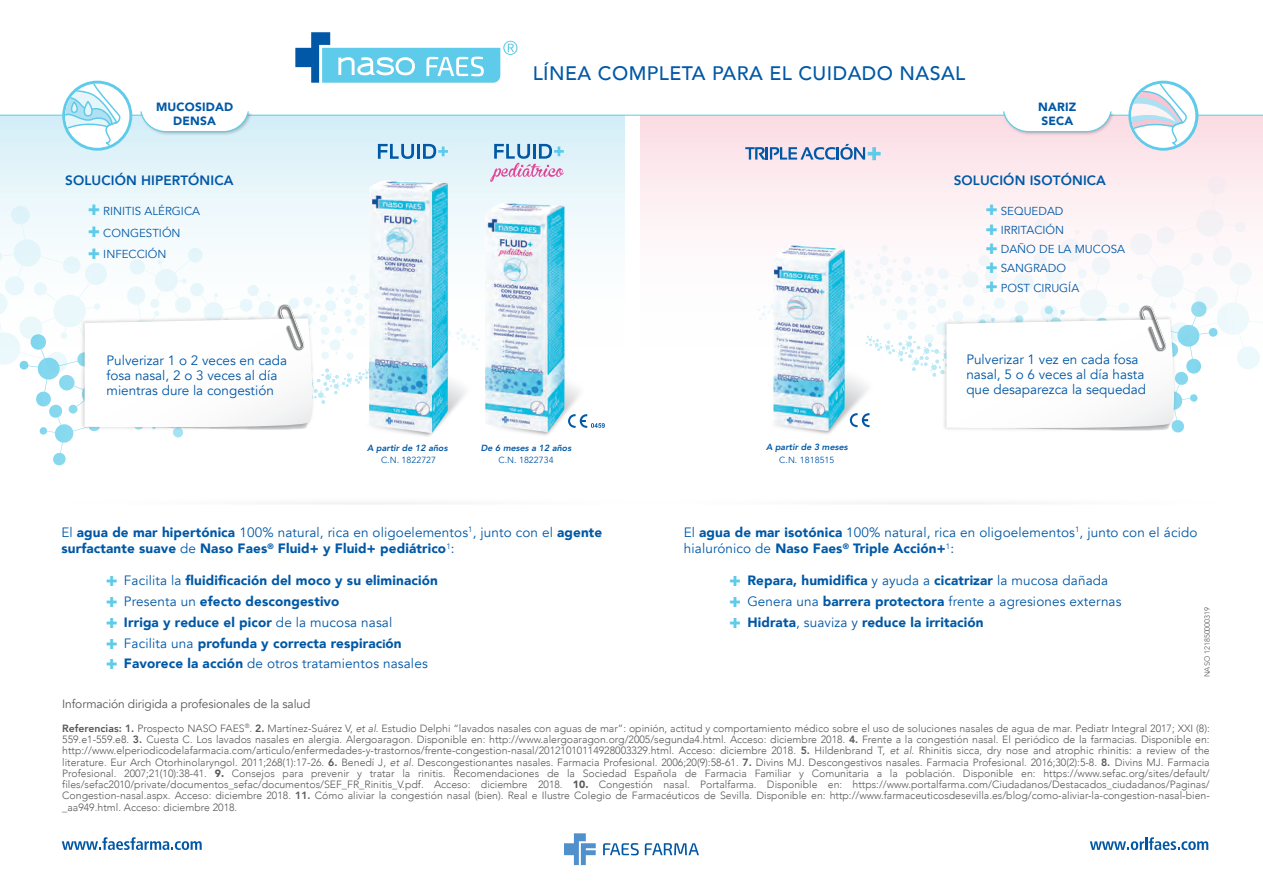
<style>
.page{position:relative;width:1263px;height:893px;background:#fff}
.page>*{position:absolute;margin:0;border:0;box-sizing:border-box;transform-origin:0 0}
.t1{font:700 28.2px "Sansation";color:#5dcbe9}
.t2{font:500 19.5px "Avenir";letter-spacing:.025em;color:#0158a6}
.t3{font:900 13.5px/20.9px "Avenir";letter-spacing:.01em;color:#0158a6}
.t4{font:13.5px/15px "Avenir";color:#0158a6}
.t5{font:800 13.5px "Avenir";letter-spacing:.01em;color:#0158a6}
.t6{font:12px "Avenir";letter-spacing:-.01em;color:#57585a}
.t7{font:900 12px/13.6px "Avenir";letter-spacing:.015em;color:#0158a6;text-align:center}
.t8{font:11.55px "Avenir";color:#0158a6}
.t9{font:300 10.5px/11.2px "Avenir";color:#57585a;text-align:justify}
.t10{font:italic 800 8.85px/12.5px "Avenir";color:#0158a6;text-align:center}
.t11{font:8.85px "Avenir";color:#0158a6}
.t12{font:300 7.5px "Avenir";color:#57585a}
.s1{font-weight:400;font-style:normal}
.s2{font-weight:400}
.s3{font-family:"Sansation";font-weight:700;font-size:27.3px;color:#5dcbe9}
.s4{font-size:11.85px}
.s5{font-weight:900}
.s6{font-weight:800}
.s7{font-style:italic}
</style>
<div class="page">
<svg style="left:293px;top:503px;width:716px;height:1px"></svg>
<div style="left:640px;top:115px;width:622px;height:234px;background:linear-gradient(to bottom,#fbe0e7,#fff)"></div>
<svg style="left:0;top:116px;width:624px;height:204px;background:#e3f4f9"></svg>
<hr style="left:0;top:115px;width:1262px;height:1px;background:#5dcbe9">
<svg style="left:62px;top:81px;width:70px;height:70px"></svg>
<div style="left:65px;top:83px;width:64px;height:65px;background:#fff;border-radius:50%"></div>
<svg style="left:65px;top:84px;width:57px;height:64px"></svg>
<img style="left:138px;top:113px;width:116px;height:24px">
<svg style="left:139px;top:111px;width:111px;height:22px"></svg>
<img style="left:1000px;top:113px;width:116px;height:24px">
<svg style="left:1001px;top:111px;width:111px;height:22px"></svg>
<svg style="left:1128px;top:81px;width:70px;height:70px"></svg>
<div style="left:1130px;top:84px;width:64px;height:64px;background:#fff;border-radius:50%"></div>
<svg style="left:1130px;top:84px;width:58px;height:64px"></svg>
<svg style="left:295px;top:32px;width:222px;height:51px"></svg>
<img style="left:369px;top:180px;width:79px;height:26px">
<img style="left:523px;top:320px;width:82px;height:116px">
<img style="left:485px;top:203px;width:79px;height:229px">
<svg style="left:756px;top:176px;width:506px;height:256px"></svg>
<img style="left:718px;top:316px;width:206px;height:118px">
<img style="left:773px;top:245px;width:71px;height:186px">
<svg style="left:745px;top:144px;width:135px;height:16px;background:#a7b7d4"></svg>
<svg style="left:378px;top:144px;width:36px;height:15px"></svg>
<hr style="left:417px;top:144px;width:3px;height:15px;background:#0158a6">
<svg style="left:423px;top:144px;width:25px;height:15px"></svg>
<svg style="left:490px;top:144px;width:74px;height:38px;background:#c2c9e2"></svg>
<svg style="left:0;top:206px;width:480px;height:259px"></svg>
<svg style="left:603px;top:843px;width:95px;height:12px"></svg>
<svg style="left:564px;top:833px;width:31px;height:31px"></svg>
<svg style="left:62px;top:837px;width:140px;height:12px"></svg>
<svg style="left:1089px;top:837px;width:118px;height:12px"></svg>
<p class="t7" style="left:156px;top:100px;width:79px">MUCOSIDAD<br>DENSA</p>
<p class="t2" style="left:532px;top:57px;width:434px">LÍNEA COMPLETA PARA EL CUIDADO NASAL</p>
<p class="t7" style="left:1038px;top:100px;width:40px;text-align:left">NARIZ<br>SECA</p>
<p class="t5" style="left:65px;top:169px;width:170px">SOLUCIÓN HIPERTÓNICA</p>
<p class="t5" style="left:953px;top:169px;width:154px">SOLUCIÓN ISOTÓNICA</p>
<p class="t1" style="left:88px;top:192px;width:15px">+</p>
<p class="t8" style="left:103px;top:204px;width:98px">RINITIS ALÉRGICA</p>
<p class="t1" style="left:88px;top:213px;width:15px">+</p>
<p class="t8" style="left:103px;top:225px;width:79px">CONGESTIÓN</p>
<p class="t1" style="left:88px;top:235px;width:15px">+</p>
<p class="t8" style="left:103px;top:247px;width:65px">INFECCIÓN</p>
<p class="t4" style="left:106px;top:353px;width:182px">Pulverizar 1 o 2 veces en cada fosa nasal, 2 o 3 veces al día mientras dure la congestión</p>
<p class="t10" style="left:367px;top:441px;width:82px">A partir de 12 años<br><span class="s1">C.N. 1822727</span></p>
<p class="t10" style="left:480px;top:441px;width:92px">De 6 meses a 12 años</p>
<p class="t10" style="left:765px;top:440px;width:83px">A partir de 3 meses</p>
<p class="t11" style="left:498px;top:454px;width:57px">C.N. 1822734</p>
<p class="t11" style="left:779px;top:454px;width:57px">C.N. 1818515</p>
<p class="t1" style="left:984px;top:192px;width:15px">+</p>
<p class="t8" style="left:1000px;top:204px;width:64px">SEQUEDAD</p>
<p class="t1" style="left:984px;top:211px;width:15px">+</p>
<p class="t8" style="left:1000px;top:223px;width:65px">IRRITACIÓN</p>
<p class="t1" style="left:984px;top:230px;width:15px">+</p>
<p class="t8" style="left:1000px;top:242px;width:126px">DAÑO DE LA MUCOSA</p>
<p class="t1" style="left:984px;top:249px;width:15px">+</p>
<p class="t8" style="left:1000px;top:261px;width:67px">SANGRADO</p>
<p class="t1" style="left:984px;top:268px;width:15px">+</p>
<p class="t8" style="left:1000px;top:280px;width:80px">POST CIRUGÍA</p>
<p class="t4" style="left:966px;top:351px;width:181px">Pulverizar 1 vez en cada fosa nasal, 5 o 6 veces al día hasta que desaparezca la sequedad</p>
<p class="t3" style="left:61px;top:523px;width:542px;line-height:16.5px"><span class="s2">El</span> agua de mar hipertónica <span class="s2">100% natural, rica en oligoelementos</span><sup>1</sup><span class="s2">, junto con el</span> agente surfactante suave <span class="s2">de</span> Naso Faes<sup>®</sup> Fluid+ y Fluid+ pediátrico<sup>1</sup><span class="s2">:</span></p>
<p class="t3" style="left:105px;top:569px;width:334px"><span class="s3">+</span> <span class="s2">Facilita la</span> fluidificación del moco y su eliminación <span class="s3">+</span> <span class="s2">Presenta un</span> efecto descongestivo<br><span class="s3">+</span> Irriga y reduce el picor <span class="s2">de la mucosa nasal<br></span><span class="s3">+</span> <span class="s2">Facilita una</span> profunda y correcta respirac<span class="s4">i</span>ón<br><span class="s3">+</span> Favorece la acción <span class="s2">de otros tratamientos nasales</span></p>
<p class="t6" style="left:62px;top:696px;width:249px">Información dirigida a profesionales de la salud</p>
<p class="t4" style="left:683px;top:524px;width:515px;line-height:16.5px">El <span class="s5">agua de mar isotónica</span> 100% natural, rica en oligoelementos<sup>1</sup>, junto con el ácido hialurónico de <span class="s5">Naso Faes</span><sup>®</sup> <span class="s5">Triple Acción+</span><sup>1</sup>:</p>
<p class="t3" style="left:728px;top:569px;width:394px"><span class="s3">+</span> Repara, humidifica <span class="s2">y ayuda a</span> cicatrizar <span class="s2">la mucosa dañada </span><span class="s3">+</span> <span class="s2">Genera una</span> barrera protectora <span class="s2">frente a agresiones externas </span><span class="s3">+</span> Hidrata<span class="s2">, suaviza y</span> reduce la irritación</p>
<p class="t12" style="left:1202px;top:677px;width:72px;rotate:-90deg">NASO 121850000319</p>
<p class="t9" style="left:62px;top:722px;width:1148px"><span class="s6">Referencias: 1.</span> Prospecto NASO FAES<sup>®</sup>. <span class="s6">2.</span> Martínez-Suárez V, <span class="s7">et al</span>. Estudio Delphi “lavados nasales con aguas de mar”: opinión, actitud y comportamiento médico sobre el uso de soluciones nasales de agua de mar. Pediatr Integral 2017; XXI (8):<br>559.e1-559.e8. <span class="s6">3.</span> Cuesta C. Los lavados nasales en alergia. Alergoaragon. Disponible en: http://www.alergoaragon.org/2005/segunda4.html. Acceso: diciembre 2018. <span class="s6">4.</span> Frente a la congestión nasal. El periódico de la farmacias. Disponible en: http://www.elperiodicodelafarmacia.com/articulo/enfermedades-y-trastornos/frente-congestion-nasal/20121010114928003329.html. Acceso: diciembre 2018. <span class="s6">5.</span> Hildenbrand T, <span class="s7">et al</span>. Rhinitis sicca, dry nose and atrophic rhinitis: a review of the literature. Eur Arch Otorhinolaryngol. 2011;268(1):17-26. <span class="s6">6.</span> Benedí J, <span class="s7">et al</span>. Descongestionantes nasales. Farmacia Profesional. 2006;20(9):58-61. <span class="s6">7.</span> Divins MJ. Descongestivos nasales. Farmacia Profesional. 2016;30(2):5-8. <span class="s6">8.</span> Divins MJ. Farmacia Profesional. 2007;21(10):38-41. <span class="s5">9.</span> Consejos para prevenir y tratar la rinitis. Recomendaciones de la Sociedad Española de Farmacia Familiar y Comunitaria a la población. Disponible en: https://www.sefac.org/sites/default/ files/sefac2010/private/documentos_sefac/documentos/SEF_FR_Rinitis_V.pdf. Acceso: diciembre 2018. <span class="s5">10.</span> Congestión nasal. Portalfarma. Disponible en: https://www.portalfarma.com/Ciudadanos/Destacados_ciudadanos/Paginas/ Congestion-nasal.aspx. Acceso: diciembre 2018. <span class="s6">11.</span> Cómo aliviar la congestión nasal (bien). Real e Ilustre Colegio de Farmacéuticos de Sevilla. Disponible en: http://www.farmaceuticosdesevilla.es/blog/como-aliviar-la-congestion-nasal-bien-_aa949.html. Acceso: diciembre 2018.</p>
</div>
